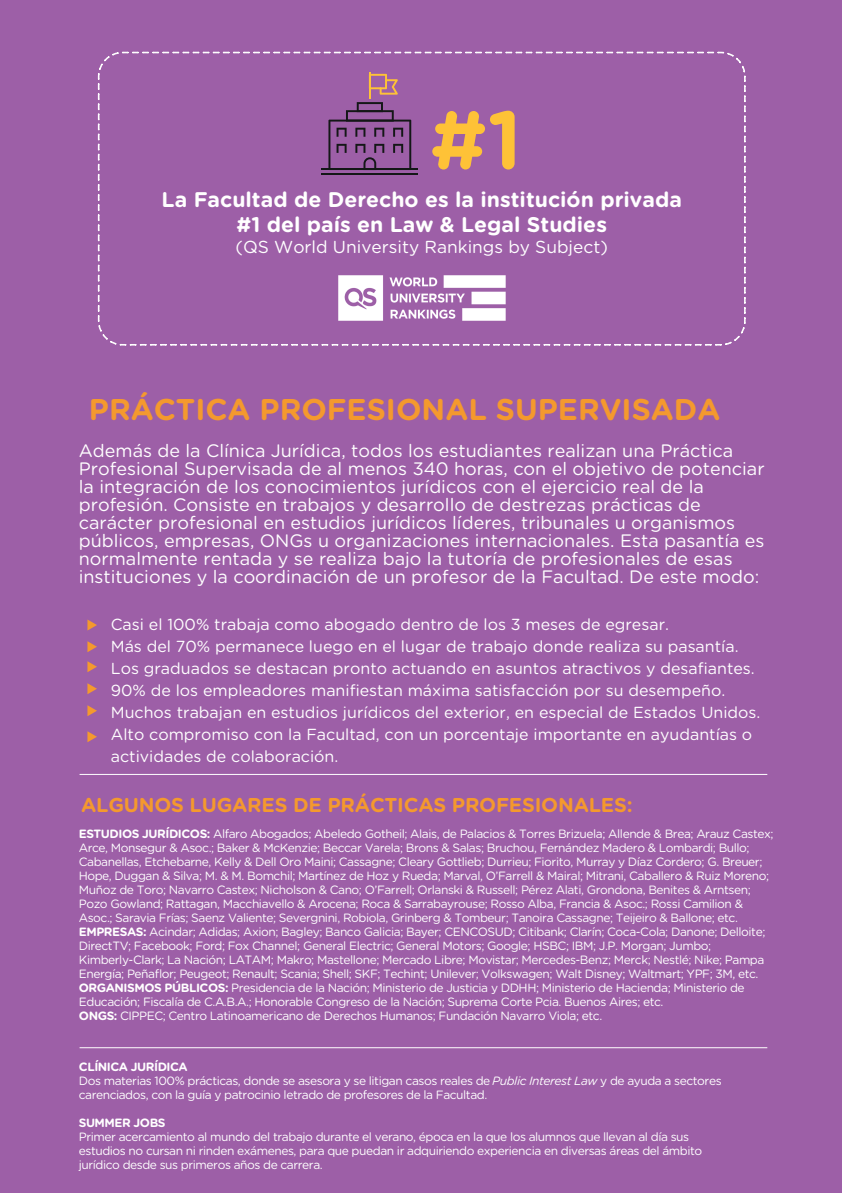
<style>
.page{position:relative;width:842px;height:1193px;background:#fff}
.page>*{position:absolute;margin:0;border:0;box-sizing:border-box;transform-origin:0 0}
.t1{font:700 82.2px "Gotham Rounded";color:#fec237}
.t2{font:700 30px "Gotham Rounded";color:#f4992e}
.t3{font:700 21.2px/25.4px "Gotham Rounded";color:#fff;text-align:center}
.t4{font:700 20px "Gotham Rounded";letter-spacing:-.01em;color:#f4992e}
.t5{font:18px/18px "Gotham Rounded";color:#fff}
.t6{font:17.4px "Gotham Rounded";color:#fff}
.t7{font:16px/22px "Gotham Rounded";color:#fff}
.t8{font:12px/14px "Gotham Rounded";letter-spacing:-.035em;color:#fff}
.t9{font:700 12px "Gotham Rounded";letter-spacing:-.04em;color:#fff}
.s1{font-weight:700}
.s2{font-style:italic}
</style>
<div class="page">
<div style="left:1px;top:0;width:840px;height:1193px;background:#9d5fa7"></div>
<hr style="left:79px;top:774px;width:687px;height:1px;background:#fff">
<hr style="left:79px;top:1047px;width:687px;height:1px;background:#fff">
<hr style="left:321px;top:168px;width:97px;height:2px;background:#141717">
<hr style="left:321px;top:173px;width:97px;height:2px;background:#141717">
<svg style="left:328px;top:102px;width:83px;height:66px"></svg>
<hr style="left:368px;top:72px;width:2px;height:27px;background:#fec237">
<svg style="left:368px;top:74px;width:29px;height:21px"></svg>
<svg style="left:87px;top:619px;width:10px;height:11px"></svg>
<svg style="left:87px;top:641px;width:10px;height:11px"></svg>
<svg style="left:87px;top:661px;width:10px;height:11px"></svg>
<svg style="left:87px;top:683px;width:10px;height:11px"></svg>
<svg style="left:87px;top:705px;width:10px;height:11px"></svg>
<svg style="left:87px;top:731px;width:10px;height:11px"></svg>
<div style="left:98px;top:52px;width:647px;height:293px;border:2px dashed #fff;border-radius:24px"></div>
<img style="left:338px;top:276px;width:167px;height:45px">
<h1 class="t1" style="left:429px;top:80px;width:94px">#1</h1>
<h3 class="t3" style="left:161px;top:186px;width:521px">La Facultad de Derecho es la institución privada #1 del país en Law &amp; Legal Studies</h3>
<h3 class="t6" style="left:235px;top:235px;width:374px">(QS World University Rankings by Subject)</h3>
<h2 class="t2" style="left:89px;top:387px;width:632px">PRÁCTICA PROFESIONAL SUPERVISADA</h2>
<p class="t5" style="left:79px;top:440px;width:687px">Además de la Clínica Jurídica, todos los estudiantes realizan una Práctica Profesional Supervisada de al menos 340 horas, con el objetivo de potenciar la integración de los conocimientos jurídicos con el ejercicio real de la profesión. Consiste en trabajos y desarrollo de destrezas prácticas de carácter profesional en estudios jurídicos líderes, tribunales u organismos públicos, empresas, ONGs u organizaciones internacionales. Esta pasantía es normalmente rentada y se realiza bajo la tutoría de profesionales de esas instituciones y la coordinación de un profesor de la Facultad. De este modo:</p>
<p class="t7" style="left:111px;top:613px;width:650px">Casi el 100% trabaja como abogado dentro de los 3 meses de egresar.<br>Más del 70% permanece luego en el lugar de trabajo donde realiza su pasantía.<br>Los graduados se destacan pronto actuando en asuntos atractivos y desafiantes.<br>90% de los empleadores manifiestan máxima satisfacción por su desempeño.<br>Muchos trabajan en estudios jurídicos del exterior, en especial de Estados Unidos.<br>Alto compromiso con la Facultad, con un porcentaje importante en ayudantías o actividades de colaboración.</p>
<h3 class="t4" style="left:81px;top:789px;width:552px">ALGUNOS LUGARES DE PRÁCTICAS PROFESIONALES:</h3>
<p class="t8" style="left:79px;top:826px;width:696px"><span class="s1">ESTUDIOS JURÍDICOS:</span> Alfaro Abogados; Abeledo Gotheil; Alais, de Palacios &amp; Torres Brizuela; Allende &amp; Brea; Arauz Castex; Arce, Monsegur &amp; Asoc.; Baker &amp; McKenzie; Beccar Varela; Brons &amp; Salas; Bruchou, Fernández Madero &amp; Lombardi; Bullo; Cabanellas, Etchebarne, Kelly &amp; Dell Oro Maini; Cassagne; Cleary Gottlieb; Durrieu; Fiorito, Murray y Díaz Cordero; G. Breuer; Hope, Duggan &amp; Silva; M. &amp; M. Bomchil; Martínez de Hoz y Rueda; Marval, O’Farrell &amp; Mairal; Mitrani, Caballero &amp; Ruiz Moreno; Muñoz de Toro; Navarro Castex; Nicholson &amp; Cano; O’Farrell; Orlanski &amp; Russell; Pérez Alati, Grondona, Benites &amp; Arntsen; Pozo Gowland; Rattagan, Macchiavello &amp; Arocena; Roca &amp; Sarrabayrouse; Rosso Alba, Francia &amp; Asoc.; Rossi Camilion &amp; Asoc.; Saravia Frías; Saenz Valiente; Severgnini, Robiola, Grinberg &amp; Tombeur; Tanoira Cassagne; Teijeiro &amp; Ballone; etc.<br><span class="s1">EMPRESAS:</span> Acindar; Adidas; Axion; Bagley; Banco Galicia; Bayer; CENCOSUD; Citibank; Clarín; Coca-Cola; Danone; Delloite; DirectTV; Facebook; Ford; Fox Channel; General Electric; General Motors; Google; HSBC; IBM; J.P. Morgan; Jumbo; Kimberly-Clark; La Nación; LATAM; Makro; Mastellone; Mercado Libre; Movistar; Mercedes-Benz; Merck; Nestlé; Nike; Pampa Energía; Peñaflor; Peugeot; Renault; Scania; Shell; SKF; Techint; Unilever; Volkswagen; Walt Disney; Waltmart; YPF; 3M, etc.<br><span class="s1">ORGANISMOS PÚBLICOS:</span> Presidencia de la Nación; Ministerio de Justicia y DDHH; Ministerio de Hacienda; Ministerio de Educación; Fiscalía de C.A.B.A.; Honorable Congreso de la Nación; Suprema Corte Pcia. Buenos Aires; etc.<br><span class="s1">ONGS:</span> CIPPEC; Centro Latinoamericano de Derechos Humanos; Fundación Navarro Viola; etc.</p>
<p class="t8" style="left:79px;top:1059px;width:644px"><span class="s1">CLÍNICA JURÍDICA<br></span>Dos materias 100% prácticas, donde se asesora y se litigan casos reales de <span class="s2">Public Interest Law</span> y de ayuda a sectores carenciados, con la guía y patrocinio letrado de profesores de la Facultad.</p>
<p class="t9" style="left:79px;top:1114px;width:88px">SUMMER JOBS</p>
<p class="t8" style="left:79px;top:1129px;width:624px">Primer acercamiento al mundo del trabajo durante el verano, época en la que los alumnos que llevan al día sus estudios no cursan ni rinden exámenes, para que puedan ir adquiriendo experiencia en diversas áreas del ámbito jurídico desde sus primeros años de carrera.</p>
</div>
